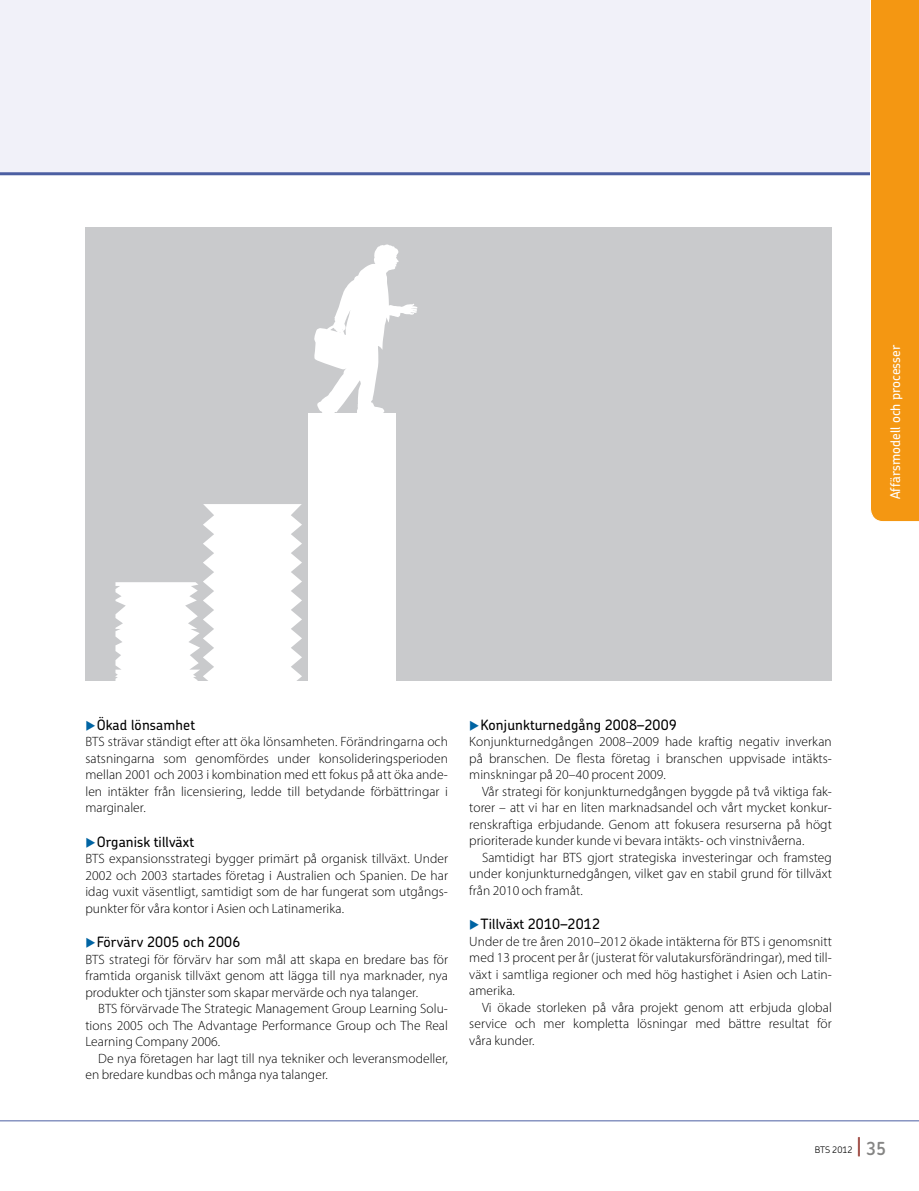
<style>
.page{position:relative;width:919px;height:1191px;background:#fff}
.page>*{position:absolute;margin:0;border:0;box-sizing:border-box;transform-origin:0 0}
.t1{font:500 14.25px "Chevin Pro";letter-spacing:.01em;color:#000}
.t2{font:300 13.5px/16.5px "Myriad Pro";letter-spacing:.005em;color:#000;text-align:justify}
.t3{font:500 13.5px "Chevin Pro";letter-spacing:.005em;color:#fff}
.t4{font:300 9px "Chevin Pro";color:#000}
.s1{font-weight:500;font-size:19.5px;color:#94372f}
.s2{font-weight:600;font-size:18px;color:#858584}
</style>
<div class="page">
<div style="left:0;top:0;width:918px;height:172px;background:#f1f1f9"></div>
<hr style="left:0;top:1120px;width:918px;height:1px;background:#4c5fa2">
<hr style="left:0;top:172px;width:918px;height:3px;background:#4c5fa2">
<div style="left:869px;top:0;width:49px;height:522px;background:#f49712"></div>
<div style="left:85px;top:228px;width:746px;height:453px;background:#c9cacc"></div>
<div style="left:308px;top:414px;width:88px;height:267px;background:#fff"></div>
<svg style="left:115px;top:504px;width:187px;height:177px"></svg>
<svg style="left:313px;top:244px;width:104px;height:170px"></svg>
<p class="t3" style="left:886px;top:499px;width:156px;rotate:-90deg">Affärsmodell och processer</p>
<p class="t1" style="left:97px;top:715px;width:100px">Ökad lönsamhet</p>
<p class="t2" style="left:85px;top:733px;width:364px">BTS strävar ständigt efter att öka lönsamheten. Förändringarna och satsningarna som genomfördes under konsolideringsperioden mellan 2001 och 2003 i kombination med ett fokus på att öka ande&shy;len intäkter från licensiering, ledde till betydande förbättringar i marginaler.</p>
<p class="t1" style="left:97px;top:832px;width:99px">Organisk tillväxt</p>
<p class="t2" style="left:85px;top:850px;width:364px">BTS expansionsstrategi bygger primärt på organisk tillväxt. Under 2002 och 2003 startades företag i Australien och Spanien. De har idag vuxit väsentligt, samtidigt som de har fungerat som utgångs&shy;punkter för våra kontor i Asien och Latinamerika.</p>
<p class="t1" style="left:97px;top:932px;width:145px">Förvärv 2005 och 2006</p>
<p class="t2" style="left:85px;top:951px;width:364px">BTS strategi för förvärv har som mål att skapa en bredare bas för</p>
<p class="t2" style="left:85px;top:967px;width:364px">framtida organisk tillväxt genom att lägga till nya marknader, nya</p>
<p class="t2" style="left:85px;top:984px;width:334px">produkter och tjänster som skapar mervärde och nya talanger.</p>
<p class="t2" style="left:98px;top:1000px;width:351px">BTS förvärvade The Strategic Management Group Learning Solu-</p>
<p class="t2" style="left:85px;top:1017px;width:364px">tions 2005 och The Advantage Performance Group och The Real</p>
<p class="t2" style="left:85px;top:1033px;width:136px">Learning Company 2006.</p>
<p class="t2" style="left:98px;top:1050px;width:351px">De nya företagen har lagt till nya tekniker och leveransmodeller,</p>
<p class="t2" style="left:85px;top:1066px;width:244px">en bredare kundbas och många nya talanger.</p>
<p class="t1" style="left:480px;top:715px;width:198px">Konjunkturnedgång 2008–2009</p>
<p class="t2" style="left:469px;top:733px;width:364px">Konjunkturnedgången 2008–2009 hade kraftig negativ inverkan</p>
<p class="t2" style="left:469px;top:750px;width:363px">på branschen. De flesta företag i branschen uppvisade intäkts-</p>
<p class="t2" style="left:469px;top:766px;width:198px">minskningar på 20–40 procent 2009.</p>
<p class="t2" style="left:482px;top:783px;width:351px">Vår strategi för konjunkturnedgången byggde på två viktiga fak-</p>
<p class="t2" style="left:469px;top:799px;width:364px">torer – att vi har en liten marknadsandel och vårt mycket konkur-</p>
<p class="t2" style="left:469px;top:816px;width:364px">renskraftiga erbjudande. Genom att fokusera resurserna på högt</p>
<p class="t2" style="left:469px;top:832px;width:337px">prioriterade kunder kunde vi bevara intäkts- och vinstnivåerna.</p>
<p class="t2" style="left:482px;top:849px;width:351px">Samtidigt har BTS gjort strategiska investeringar och framsteg</p>
<p class="t2" style="left:469px;top:865px;width:364px">under konjunkturnedgången, vilket gav en stabil grund för tillväxt</p>
<p class="t2" style="left:469px;top:881px;width:115px">från 2010 och framåt.</p>
<p class="t1" style="left:480px;top:914px;width:121px">Tillväxt 2010–2012</p>
<p class="t2" style="left:469px;top:933px;width:364px">Under de tre åren 2010–2012 ökade intäkterna för BTS i genomsnitt</p>
<p class="t2" style="left:469px;top:949px;width:364px">med 13 procent per år (justerat för valutakursförändringar), med till-</p>
<p class="t2" style="left:469px;top:966px;width:364px">växt i samtliga regioner och med hög hastighet i Asien och Latin-</p>
<p class="t2" style="left:469px;top:982px;width:47px">amerika.</p>
<p class="t2" style="left:482px;top:999px;width:351px">Vi ökade storleken på våra projekt genom att erbjuda global</p>
<p class="t2" style="left:469px;top:1015px;width:364px">service och mer kompletta lösningar med bättre resultat för</p>
<p class="t2" style="left:469px;top:1032px;width:67px">våra kunder.</p>
<p class="t4" style="left:814px;top:1144px;width:73px">BTS 2012 <span class="s1">|</span> <span class="s2">35</span></p>
</div>
